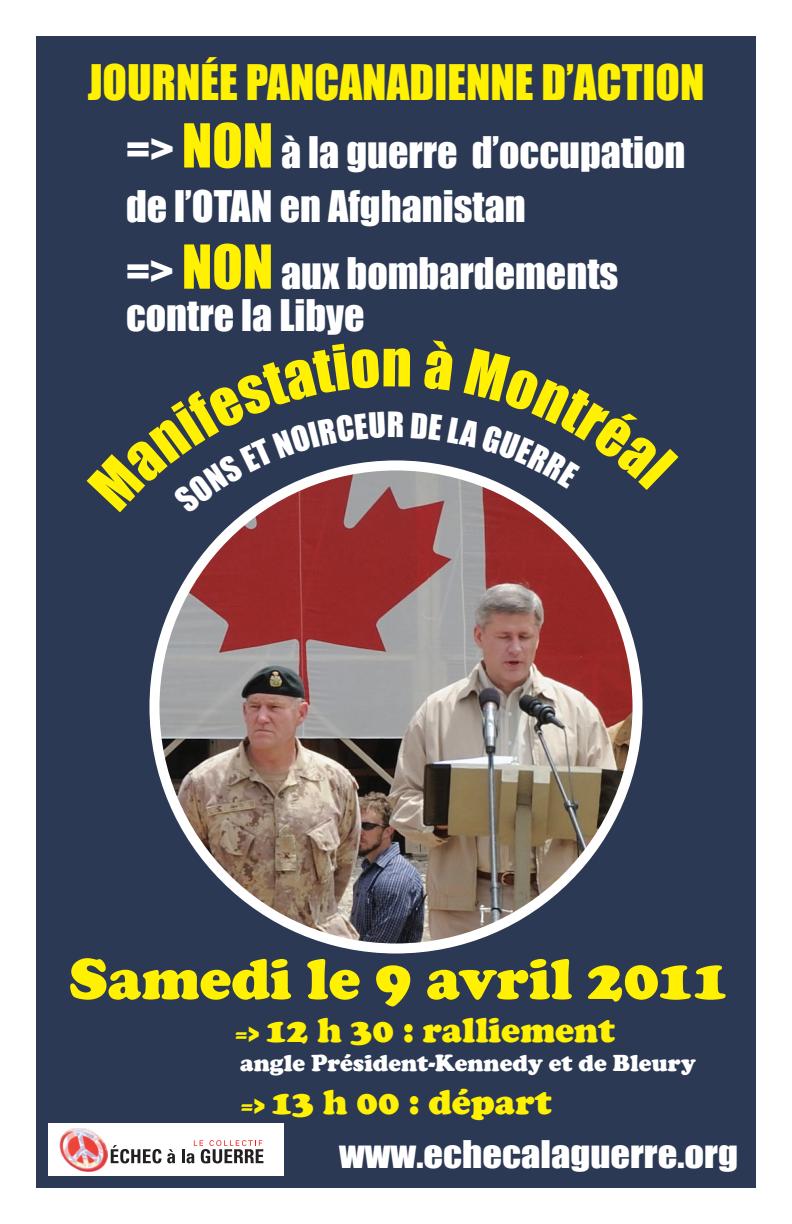
<style>
.page{position:relative;width:792px;height:1224px;background:#fff}
.page>*{position:absolute;margin:0;border:0;box-sizing:border-box;transform-origin:0 0}
.t1{font:900 60px "Cooper";color:#fff101}
.t2{font:58px "Impact";color:#fff101}
.t3{font:56px "Impact";color:#fff101}
.t4{font:45px "Impact";color:#fff101}
.t5{font:40px/42px "Impact";color:#fff}
.t6{font:900 36px "Cooper";color:#fff101}
.t7{font:35px "Impact";color:#fff;scale:1.1 1}
.t8{font:32px "Impact";color:#fff}
.t9{font:900 24px "Cooper";color:#fff}
.s1{font-size:45px;color:#fff}
.s2{font-size:23px}
</style>
<div class="page">
<div style="left:36px;top:36px;width:720px;height:1152px;background:#2c3954"></div>
<img style="left:154px;top:465px;width:484px;height:483px;border-radius:242px">
<div style="left:48px;top:1123px;width:236px;height:52px;background:#fff"></div>
<svg style="left:111px;top:1145px;width:64px;height:18px"></svg>
<svg style="left:182px;top:1140px;width:81px;height:23px"></svg>
<img style="left:60px;top:1128px;width:47px;height:44px">
<svg style="left:242px;top:460px;width:143px;height:54px"></svg>
<svg style="left:411px;top:461px;width:102px;height:29px"></svg>
<p class="t4" style="left:88px;top:48px;width:618px">Journée pancanadienne d’action</p>
<h3 class="t3" style="left:126px;top:102px;width:86px"><span class="s1">=&gt;</span> NON</h3>
<p class="t5" style="left:281px;top:130px;width:406px">à la guerre d’occupation</p>
<p class="t5" style="left:126px;top:184px;width:87px">de l’OTAN</p>
<p class="t5" style="left:280px;top:184px;width:248px">en Afghanistan</p>
<h3 class="t3" style="left:126px;top:223px;width:86px"><span class="s1">=&gt;</span>NON</h3>
<p class="t5" style="left:126px;top:251px;width:494px;text-indent:155px">aux bombardements contre la Libye</p>
<h2 class="t2" style="left:381px;top:319px;width:32px">n</h2>
<p class="t8" style="left:387px;top:400px;width:16px">R</p>
<h1 class="t1" style="left:69px;top:944px;width:661px">Samedi le 9 avril 2011</h1>
<p class="t6" style="left:234px;top:1009px;width:382px"><span class="s2">=&gt;</span> 12 h 30 : ralliement</p>
<p class="t9" style="left:240px;top:1049px;width:457px">angle Président-Kennedy et de Bleury</p>
<p class="t6" style="left:240px;top:1081px;width:313px"><span class="s2">=&gt;</span> 13 h 00 : départ</p>
<p class="t7" style="left:339px;top:1127px;width:364px">www.echecalaguerre.org</p>
</div>
